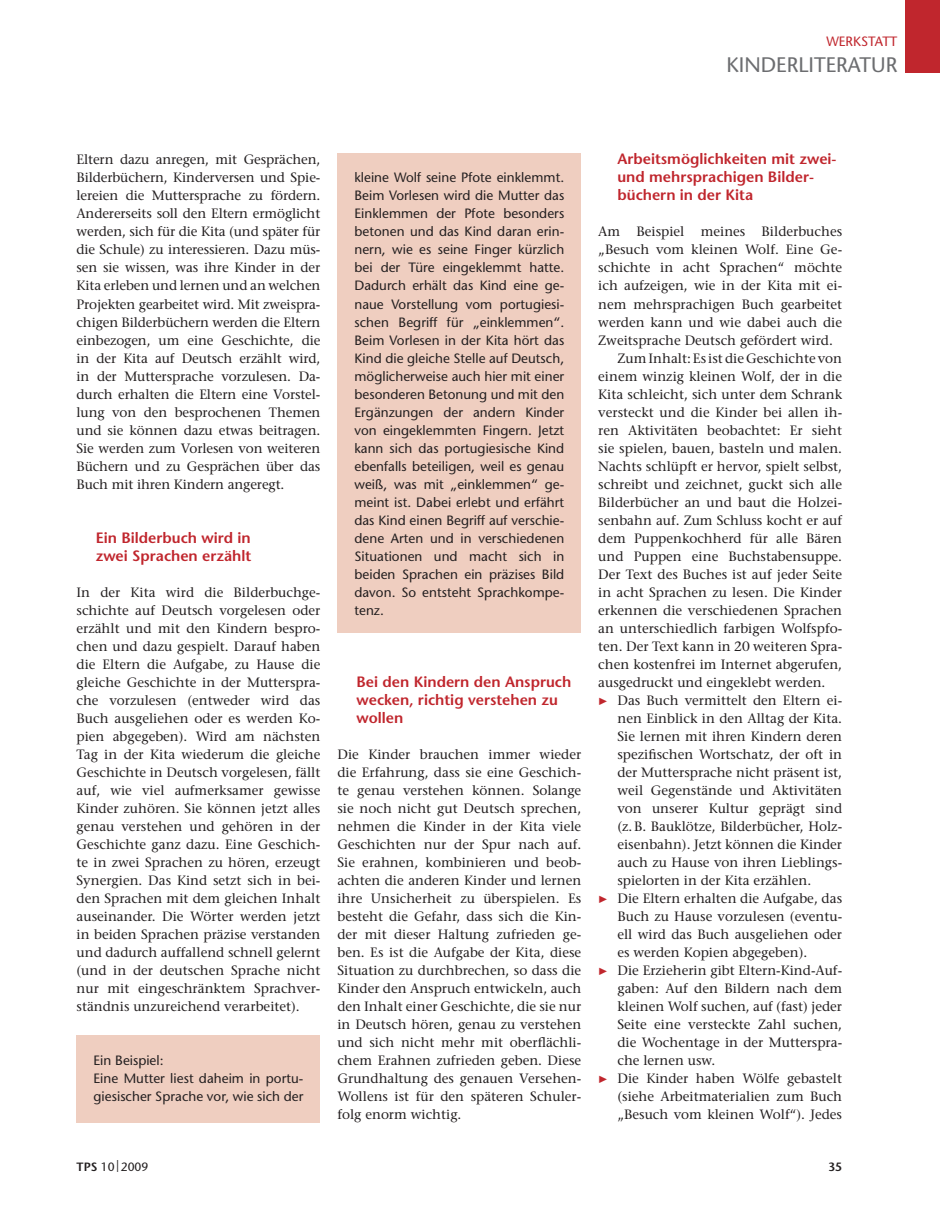
<style>
.page{position:relative;width:940px;height:1217px;background:#fff}
.page>*{position:absolute;margin:0;border:0;box-sizing:border-box;transform-origin:0 0}
.t1{font:500 21px "Stone Sans Std";color:#6c6d70}
.t2{font:600 15px/18px "Stone Sans Std";color:#c0262d}
.t3{font:500 13.5px/18px "Stone Serif Std";color:#231f20;text-align:justify}
.t4{font:500 13.5px/18px "Stone Sans Std";letter-spacing:.005em;color:#231f20}
.t5{font:500 13.5px "Stone Sans Std";color:#c0262d}
.t6{font:500 12px "Stone Sans Std";color:#231f20}
.t7{font:600 12px "Stone Sans Std";color:#231f20}
.s1{font-family:"Utopia Std";font-weight:400;color:#c0262d}
.s2{font-weight:600}
</style>
<div class="page">
<div style="left:906px;top:0;width:34px;height:72px;background:#c0262d"></div>
<div style="left:77px;top:1035px;width:243px;height:88px;background:#efcec0"></div>
<div style="left:337px;top:153px;width:244px;height:479px;background:#efcec0"></div>
<p class="t5" style="left:826px;top:33px;width:73px">WERKSTATT</p>
<h1 class="t1" style="left:726px;top:52px;width:172px">KINDERLITERATUR</h1>
<p class="t3" style="left:77px;top:151px;width:245px">Eltern dazu anregen, mit Gesprächen, Bilderbüchern, Kinderversen und Spie&shy;lereien die Muttersprache zu fördern.<br>Andererseits soll den Eltern ermöglicht werden, sich für die Kita (und später für die Schule) zu interessieren. Dazu müs&shy;sen sie wissen, was ihre Kinder in der Kita erleben und lernen und an welchen Projekten gearbeitet wird. Mit zweispra&shy;chigen Bilderbüchern werden die Eltern einbezogen, um eine Geschichte, die in der Kita auf Deutsch erzählt wird, in der Muttersprache vorzulesen. Da&shy;durch erhalten die Eltern eine Vorstel&shy;lung von den besprochenen Themen und sie können dazu etwas beitragen.<br>Sie werden zum Vorlesen von weiteren Büchern und zu Gesprächen über das Buch mit ihren Kindern angeregt.</p>
<p class="t2" style="left:96px;top:528px;width:157px">Ein Bilderbuch wird in zwei Sprachen erzählt</p>
<p class="t3" style="left:77px;top:583px;width:245px">In der Kita wird die Bilderbuchge&shy;schichte auf Deutsch vorgelesen oder erzählt und mit den Kindern bespro&shy;chen und dazu gespielt. Darauf haben die Eltern die Aufgabe, zu Hause die gleiche Geschichte in der Mutterspra&shy;che vorzulesen (entweder wird das Buch ausgeliehen oder es werden Ko&shy;pien abgegeben). Wird am nächsten Tag in der Kita wiederum die gleiche Geschichte in Deutsch vorgelesen, fällt auf, wie viel aufmerksamer gewisse Kinder zuhören. Sie können jetzt alles genau verstehen und gehören in der Geschichte ganz dazu. Eine Geschich&shy;te in zwei Sprachen zu hören, erzeugt Synergien. Das Kind setzt sich in bei&shy;den Sprachen mit dem gleichen Inhalt auseinander. Die Wörter werden jetzt in beiden Sprachen präzise verstanden und dadurch auffallend schnell gelernt (und in der deutschen Sprache nicht nur mit eingeschränktem Sprachver&shy;ständnis unzureichend verarbeitet).</p>
<p class="t4" style="left:94px;top:1051px;width:211px">Ein Beispiel:<br>Eine Mutter liest daheim in portu&shy;giesischer Sprache vor, wie sich der</p>
<p class="t4" style="left:354px;top:169px;width:211px;text-align:justify">kleine Wolf seine Pfote einklemmt.<br>Beim Vorlesen wird die Mutter das Einklemmen der Pfote besonders betonen und das Kind daran erin&shy;nern, wie es seine Finger kürzlich bei der Türe eingeklemmt hatte.<br>Dadurch erhält das Kind eine ge&shy;naue Vorstellung vom portugiesi&shy;schen Begriff für „einklemmen“.<br>Beim Vorlesen in der Kita hört das Kind die gleiche Stelle auf Deutsch, möglicherweise auch hier mit einer besonderen Betonung und mit den Ergänzungen der andern Kinder von eingeklemmten Fingern. Jetzt kann sich das portugiesische Kind ebenfalls beteiligen, weil es genau weiß, was mit „einklemmen“ ge&shy;meint ist. Dabei erlebt und erfährt das Kind einen Begriff auf verschie&shy;dene Arten und in verschiedenen Situationen und macht sich in beiden Sprachen ein präzises Bild davon. So entsteht Sprachkompe&shy;tenz.</p>
<p class="t2" style="left:356px;top:672px;width:216px">Bei den Kindern den Anspruch wecken, richtig verstehen zu wollen</p>
<p class="t3" style="left:337px;top:745px;width:245px">Die Kinder brauchen immer wieder die Erfahrung, dass sie eine Geschich&shy;te genau verstehen können. Solange sie noch nicht gut Deutsch sprechen, nehmen die Kinder in der Kita viele Geschichten nur der Spur nach auf.<br>Sie erahnen, kombinieren und beob&shy;achten die anderen Kinder und lernen ihre Unsicherheit zu überspielen. Es besteht die Gefahr, dass sich die Kin&shy;der mit dieser Haltung zufrieden ge&shy;ben. Es ist die Aufgabe der Kita, diese Situation zu durchbrechen, so dass die Kinder den Anspruch entwickeln, auch den Inhalt einer Geschichte, die sie nur in Deutsch hören, genau zu verstehen und sich nicht mehr mit oberflächli&shy;chem Erahnen zufrieden geben. Diese Grundhaltung des genauen Versehen-Wollens ist für den späteren Schuler&shy;folg enorm wichtig.</p>
<p class="t2" style="left:617px;top:150px;width:221px">Arbeitsmöglichkeiten mit zwei&shy;und mehrsprachigen Bilder&shy;büchern in der Kita</p>
<p class="t3" style="left:598px;top:223px;width:245px">Am Beispiel meines Bilderbuches</p>
<p class="t3" style="left:598px;top:241px;width:245px">„Besuch vom kleinen Wolf. Eine Ge-</p>
<p class="t3" style="left:598px;top:259px;width:245px">schichte in acht Sprachen“ möchte</p>
<p class="t3" style="left:598px;top:277px;width:245px">ich aufzeigen, wie in der Kita mit ei-</p>
<p class="t3" style="left:598px;top:295px;width:245px">nem mehrsprachigen Buch gearbeitet</p>
<p class="t3" style="left:598px;top:313px;width:245px">werden kann und wie dabei auch die</p>
<p class="t3" style="left:598px;top:331px;width:236px">Zweitsprache Deutsch gefördert wird.</p>
<p class="t3" style="left:617px;top:349px;width:226px">Zum Inhalt: Es ist die Geschichte von</p>
<p class="t3" style="left:598px;top:367px;width:245px">einem winzig kleinen Wolf, der in die</p>
<p class="t3" style="left:598px;top:385px;width:245px">Kita schleicht, sich unter dem Schrank</p>
<p class="t3" style="left:598px;top:403px;width:245px">versteckt und die Kinder bei allen ih-</p>
<p class="t3" style="left:598px;top:421px;width:245px">ren Aktivitäten beobachtet: Er sieht</p>
<p class="t3" style="left:598px;top:439px;width:245px">sie spielen, bauen, basteln und malen.</p>
<p class="t3" style="left:598px;top:457px;width:245px">Nachts schlüpft er hervor, spielt selbst,</p>
<p class="t3" style="left:598px;top:475px;width:245px">schreibt und zeichnet, guckt sich alle</p>
<p class="t3" style="left:598px;top:493px;width:245px">Bilderbücher an und baut die Holzei-</p>
<p class="t3" style="left:598px;top:511px;width:245px">senbahn auf. Zum Schluss kocht er auf</p>
<p class="t3" style="left:598px;top:529px;width:245px">dem Puppenkochherd für alle Bären</p>
<p class="t3" style="left:598px;top:547px;width:245px">und Puppen eine Buchstabensuppe.</p>
<p class="t3" style="left:598px;top:565px;width:245px">Der Text des Buches ist auf jeder Seite</p>
<p class="t3" style="left:598px;top:583px;width:245px">in acht Sprachen zu lesen. Die Kinder</p>
<p class="t3" style="left:598px;top:601px;width:245px">erkennen die verschiedenen Sprachen</p>
<p class="t3" style="left:598px;top:619px;width:245px">an unterschiedlich farbigen Wolfspfo-</p>
<p class="t3" style="left:598px;top:637px;width:245px">ten. Der Text kann in 20 weiteren Spra-</p>
<p class="t3" style="left:598px;top:655px;width:245px">chen kostenfrei im Internet abgerufen,</p>
<p class="t3" style="left:598px;top:673px;width:229px">ausgedruckt und eingeklebt werden.</p>
<p class="t3" style="left:598px;top:691px;width:245px"><span class="s1">▶</span> Das Buch vermittelt den Eltern ei-</p>
<p class="t3" style="left:617px;top:709px;width:226px">nen Einblick in den Alltag der Kita.</p>
<p class="t3" style="left:617px;top:727px;width:226px">Sie lernen mit ihren Kindern deren</p>
<p class="t3" style="left:617px;top:745px;width:226px">spezifischen Wortschatz, der oft in</p>
<p class="t3" style="left:617px;top:763px;width:226px">der Muttersprache nicht präsent ist,</p>
<p class="t3" style="left:617px;top:781px;width:226px">weil Gegenstände und Aktivitäten</p>
<p class="t3" style="left:617px;top:799px;width:226px">von unserer Kultur geprägt sind</p>
<p class="t3" style="left:617px;top:817px;width:226px">(z. B. Bauklötze, Bilderbücher, Holz-</p>
<p class="t3" style="left:617px;top:835px;width:226px">eisenbahn). Jetzt können die Kinder</p>
<p class="t3" style="left:617px;top:853px;width:226px">auch zu Hause von ihren Lieblings-</p>
<p class="t3" style="left:617px;top:871px;width:195px">spielorten in der Kita erzählen.</p>
<p class="t3" style="left:598px;top:889px;width:245px"><span class="s1">▶</span> Die Eltern erhalten die Aufgabe, das</p>
<p class="t3" style="left:617px;top:907px;width:226px">Buch zu Hause vorzulesen (eventu-</p>
<p class="t3" style="left:617px;top:925px;width:226px">ell wird das Buch ausgeliehen oder</p>
<p class="t3" style="left:617px;top:943px;width:191px">es werden Kopien abgegeben).</p>
<p class="t3" style="left:598px;top:961px;width:245px"><span class="s1">▶</span> Die Erzieherin gibt Eltern-Kind-Auf-</p>
<p class="t3" style="left:617px;top:979px;width:226px">gaben: Auf den Bildern nach dem</p>
<p class="t3" style="left:617px;top:997px;width:226px">kleinen Wolf suchen, auf (fast) jeder</p>
<p class="t3" style="left:617px;top:1015px;width:226px">Seite eine versteckte Zahl suchen,</p>
<p class="t3" style="left:617px;top:1033px;width:226px">die Wochentage in der Mutterspra-</p>
<p class="t3" style="left:617px;top:1051px;width:99px">che lernen usw.</p>
<p class="t3" style="left:598px;top:1069px;width:245px"><span class="s1">▶</span> Die Kinder haben Wölfe gebastelt</p>
<p class="t3" style="left:617px;top:1087px;width:226px">(siehe Arbeitmaterialien zum Buch</p>
<p class="t3" style="left:617px;top:1105px;width:226px">„Besuch vom kleinen Wolf“). Jedes</p>
<p class="t6" style="left:77px;top:1158px;width:73px"><span class="s2">TPS</span> 10 | 2009</p>
<p class="t7" style="left:828px;top:1158px;width:15px">35</p>
</div>
